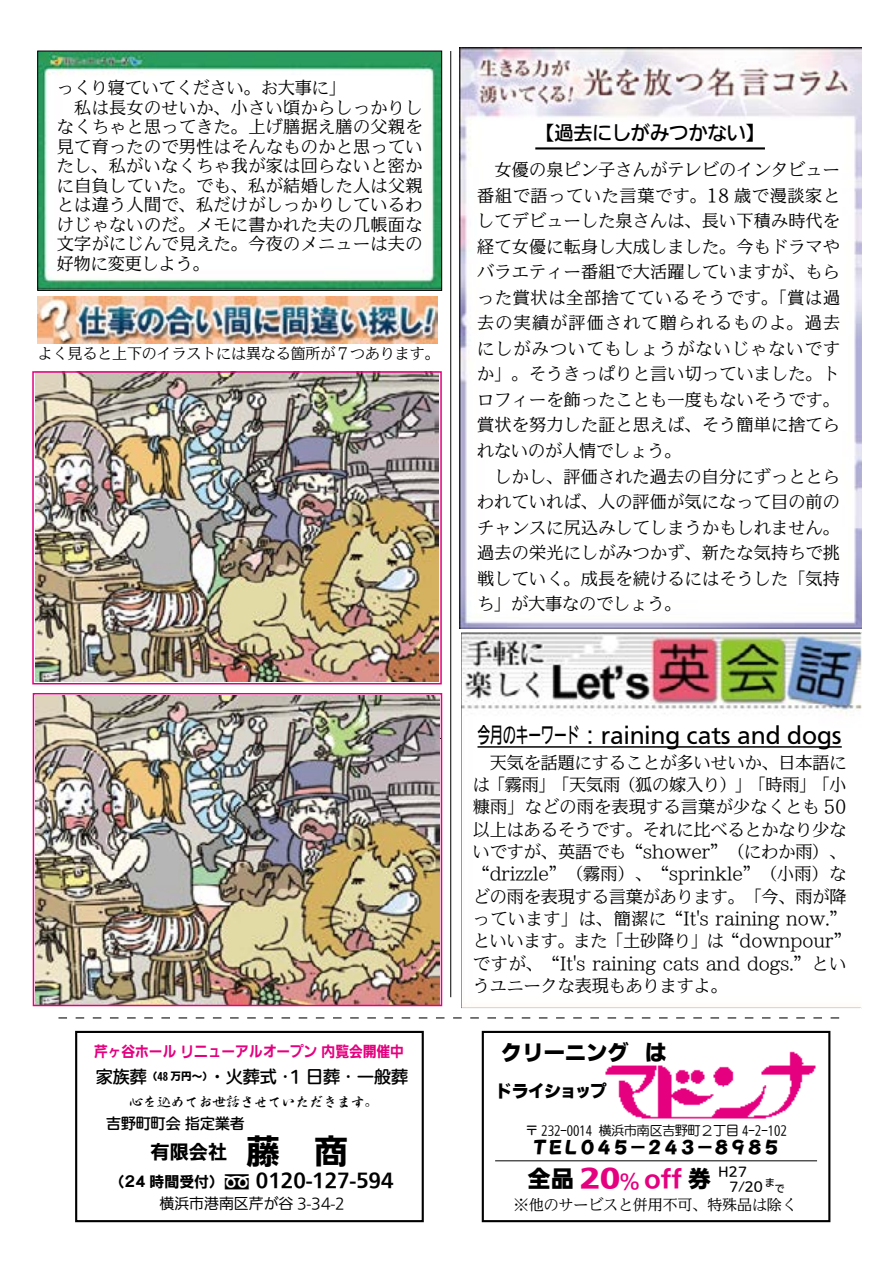
<style>
.page{position:relative;width:893px;height:1263px;background:#fff}
.page>*{position:absolute;margin:0;border:0;box-sizing:border-box;transform-origin:0 0}
.t1{font:23.4px "SUD Go Dsp IWA Eb";color:#000}
.t2{font:500 21.3px "Iwa UD Go Dsp Pro";color:#000;scale:.6 1}
.t3{font:21.3px "PN Go IWA Hd";color:#000}
.t4{font:19.2px "S Pop IWA HW Ed";letter-spacing:-.125em;color:#000}
.t5{font:700 19.2px "SUD Go Dsp IWA";color:#000}
.t6{font:500 19.2px "Iwa UD Go Dsp Pro";color:#000}
.t7{font:700 19.2px "Iwa UD Go Dsp Pro";color:#000}
.t8{font:100 16.95px/25.5px "Iwa UD Min Pro";letter-spacing:.015em;color:#000}
.t9{font:500 16.95px "Iwa UDR Go Pro";color:#000}
.t10{font:16.95px "PN Go IWA Hd";letter-spacing:-.075em;color:#000}
.t11{font:100 14.85px "Iwa UD Min Pro";color:#000}
.t12{font:700 14.85px "Iwa UD Go Dsp Pro";color:#e4007f;scale:.92 1}
.t13{font:14.85px "SUD Min IWA HW Th";color:#000}
.t14{font:100 14.85px "Iwa UD Go Hon Pro";color:#000}
.t15{font:500 14.85px "Iwa UDR Go Pro";color:#000}
.t16{font:700 14.85px "PN Go IWA";color:#000}
.t17{font:13.8px "Hakusyu Gyosyo";color:#000}
.t18{font:12.75px "SUDRGIWA HW Th";color:#000}
.t19{font:500 12.75px "SUDRGIWA";color:#000}
.t20{font:500 9.6px "SUDRGIWA";color:#000}
.s1{font-family:"Koz Min Pro";font-weight:400}
.s2{font-size:34.05px}
.s3{font-family:"SUD Go Dsp IWA";font-weight:800;font-size:25.5px;color:#e4007f}
.s4{font-size:19.2px;color:#e4007f}
.s5{color:#e4007f}
</style>
<div class="page">
<svg style="left:58px;top:1017px;width:781px;height:1px"></svg>
<div style="left:482px;top:1031px;width:348px;height:191px;border:2px solid #000"></div>
<img style="left:605px;top:1051px;width:211px;height:68px">
<hr style="left:495px;top:1160px;width:322px;height:1px;background:#000">
<div style="left:75px;top:1031px;width:349px;height:191px;border:2px solid #000"></div>
<img style="left:460px;top:48px;width:402px;height:580px">
<hr style="left:535px;top:147px;width:230px;height:2px;background:#000">
<img style="left:38px;top:296px;width:399px;height:47px">
<hr style="left:450px;top:51px;width:1px;height:946px;background:#000">
<hr style="left:43px;top:738px;width:399px;height:1px;background:#000">
<img style="left:36px;top:374px;width:403px;height:307px">
<div style="left:32px;top:371px;width:410px;height:313px;border:2px solid #e4007f"></div>
<img style="left:36px;top:695px;width:403px;height:309px">
<div style="left:33px;top:693px;width:409px;height:313px;border:1px solid #e4007f"></div>
<img style="left:462px;top:633px;width:398px;height:82px">
<div style="left:460px;top:631px;width:402px;height:378px;border:1px solid #fff"></div>
<hr style="left:477px;top:746px;width:365px;height:2px;background:#000">
<img style="left:40px;top:53px;width:400px;height:236px">
<div style="left:38px;top:51px;width:404px;height:240px;border:1px solid #000"></div>
<p class="t8" style="left:57px;top:78px;width:367px;line-height:19.5px">っくり寝ていてください。お大事に」<br>　私は長女のせいか、小さい頃からしっかりしなくちゃと思ってきた。上げ膳据え膳の父親を見て育ったので男性はそんなものかと思っていたし、私がいなくちゃ我が家は回らないと密かに自負していた。でも、私が結婚した人は父親とは違う人間で、私だけがしっかりしているわけじゃないのだ。メモに書かれた夫の几帳面な文字がにじんで見えた。今夜のメニューは夫の好物に変更しよう。</p>
<p class="t11" style="left:38px;top:343px;width:403px">よく見ると上下のイラストには異なる箇所が７つあります。</p>
<p class="t6" style="left:535px;top:118px;width:231px">【過去にしがみつかない】</p>
<p class="t8" style="left:477px;top:157px;width:364px">　女優の泉ピン子さんがテレビのインタビュー番組で語っていた言葉です。18 歳で漫談家としてデビューした泉さんは、長い下積み時代を経て女優に転身し大成しました。今もドラマやバラエティー番組で大活躍していますが、もらった賞状は全部捨てているそうです。「賞は過去の実績が評価されて贈られるものよ。過去にしがみついてもしょうがないじゃないですか」。そうきっぱりと言い切っていました。トロフィーを飾ったことも一度もないそうです。賞状を努力した証と思えば、そう簡単に捨てられないのが人情でしょう。<br>　しかし、評価された過去の自分にずっととらわれていれば、人の評価が気になって目の前のチャンスに尻込みしてしまうかもしれません。過去の栄光にしがみつかず、新たな気持ちで挑戦していく。成長を続けるにはそうした「気持ち」が大事なのでしょう。</p>
<p class="t12" style="left:94px;top:1041px;width:338px">芹ヶ谷ホール リニューアルオープン 内覧会開催中</p>
<p class="t9" style="left:96px;top:1064px;width:314px">家族葬<sup>（48</sup> <sup>万円～）</sup><span class="s1">･</span>火葬式･1 日葬･一般葬</p>
<p class="t17" style="left:130px;top:1094px;width:250px">心を込めてお世話させていただきます。</p>
<p class="t7" style="left:151px;top:1137px;width:199px">有限会社　<span class="s2">藤　商</span></p>
<p class="t15" style="left:106px;top:1113px;width:140px">吉野町町会 指定業者</p>
<p class="t16" style="left:110px;top:1174px;width:116px">（24 時間受付）</p>
<p class="t5" style="left:256px;top:1170px;width:139px">0120-127-594</p>
<p class="t14" style="left:159px;top:1193px;width:187px">横浜市港南区芹が谷 3-34-2</p>
<p class="t2" style="left:477px;top:719px;width:609px">今月のキーワード：raining cats and dogs</p>
<p class="t8" style="left:473px;top:751px;width:379px;line-height:22.4px">　天気を話題にすることが多いせいか、日本語には「霧雨」「天気雨（狐の嫁入り）」「時雨」「小糠雨」などの雨を表現する言葉が少なくとも 50以上はあるそうです。それに比べるとかなり少ないですが、英語でも“shower”（にわか雨）、“drizzle”（霧雨）、“sprinkle”（小雨）などの雨を表現する言葉があります。「今、雨が降っています」は、簡潔に“It's raining now.”といいます。また「土砂降り」は“downpour”ですが、“It's raining cats and dogs.”というユニークな表現もありますよ。</p>
<p class="t3" style="left:501px;top:1041px;width:167px">クリーニング は</p>
<p class="t10" style="left:496px;top:1082px;width:113px">ドライショップ</p>
<p class="t18" style="left:525px;top:1124px;width:263px">〒 232-0014 横浜市南区吉野町２丁目 4-2-102</p>
<p class="t4" style="left:531px;top:1138px;width:252px">ＴＥＬ０４５－２４３－８９８５</p>
<h1 class="t1" style="left:527px;top:1167px;width:185px">全品 <span class="s3">20</span><span class="s4">％</span> <span class="s5">off</span> 券</h1>
<p class="t19" style="left:718px;top:1165px;width:30px">H27</p>
<p class="t20" style="left:775px;top:1184px;width:11px">で</p>
<p class="t13" style="left:514px;top:1197px;width:284px">※他のサービスと併用不可、特殊品は除く</p>
</div>
